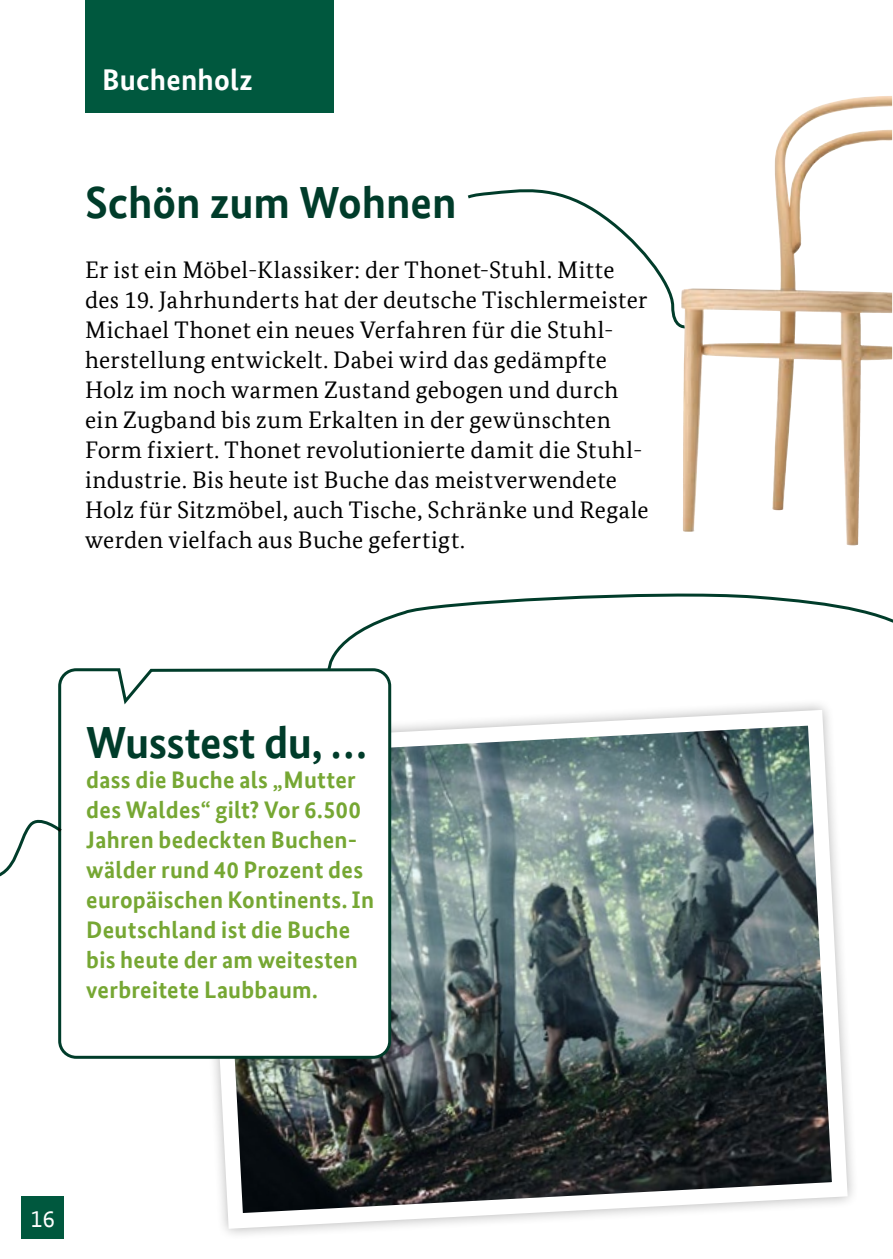
<style>
.page{position:relative;width:893px;height:1259px;background:#fff}
.page>*{position:absolute;margin:0;border:0;box-sizing:border-box;transform-origin:0 0}
.H3_Wusstest_du{font:700 45px "Bundes Sans Office";letter-spacing:-.005em;color:#003c2a}
.t1{font:700 30px "Bundes Sans Office";letter-spacing:.01em;color:#fff}
.p_Fließtext{font:24px/30px "Bundes Serif Office";letter-spacing:.015em;color:#000}
.p_Wussest_du_FLieß{font:700 24px/30px "Bundes Sans Office";letter-spacing:.01em;color:#76a733}
.t2{font:24px "Bundes Sans Office";color:#fff}
</style>
<div class="page">
<img style="left:683px;top:99px;width:166px;height:433px">
<div style="left:85px;top:0;width:249px;height:112px;background:#00583e"></div>
<img style="left:214px;top:777px;width:639px;height:458px">
<svg style="left:328px;top:593px;width:565px;height:184px"></svg>
<svg style="left:58px;top:667px;width:335px;height:393px"></svg>
<svg style="left:0;top:814px;width:64px;height:75px"></svg>
<svg style="left:467px;top:185px;width:218px;height:145px"></svg>
<div style="left:21px;top:1196px;width:43px;height:43px;background:#00583e"></div>
<p class="t1" style="left:102px;top:63px;width:152px">Buchenholz</p>
<h3 class="H3_Wusstest_du" style="left:85px;top:176px;width:373px">Schön zum Wohnen</h3>
<p class="p_Fließtext" style="left:85px;top:255px;width:565px">Er ist ein Möbel-Klassiker: der Thonet-Stuhl. Mitte des 19. Jahrhunderts hat der deutsche Tischlermeister Michael Thonet ein neues Verfahren für die Stuhl&shy;herstellung entwickelt. Dabei wird das gedämpfte Holz im noch warmen Zustand gebogen und durch ein Zugband bis zum Erkalten in der gewünschten Form fixiert. Thonet revolutionierte damit die Stuhl&shy;industrie. Bis heute ist Buche das meistverwendete Holz für Sitzmöbel, auch Tische, Schränke und Regale werden vielfach aus Buche gefertigt.</p>
<h3 class="H3_Wusstest_du" style="left:86px;top:716px;width:282px">Wusstest du, …</h3>
<p class="p_Wussest_du_FLieß" style="left:86px;top:765px;width:289px">dass die Buche als „Mutter des Waldes“ gilt? Vor 6.500<br>Jahren bedeckten Buchen&shy;wälder rund 40 Prozent des europäischen Kontinents. In<br>Deutschland ist die Buche bis heute der am weitesten verbreitete Laubbaum.</p>
<p class="t2" style="left:31px;top:1205px;width:26px">16</p>
</div>
